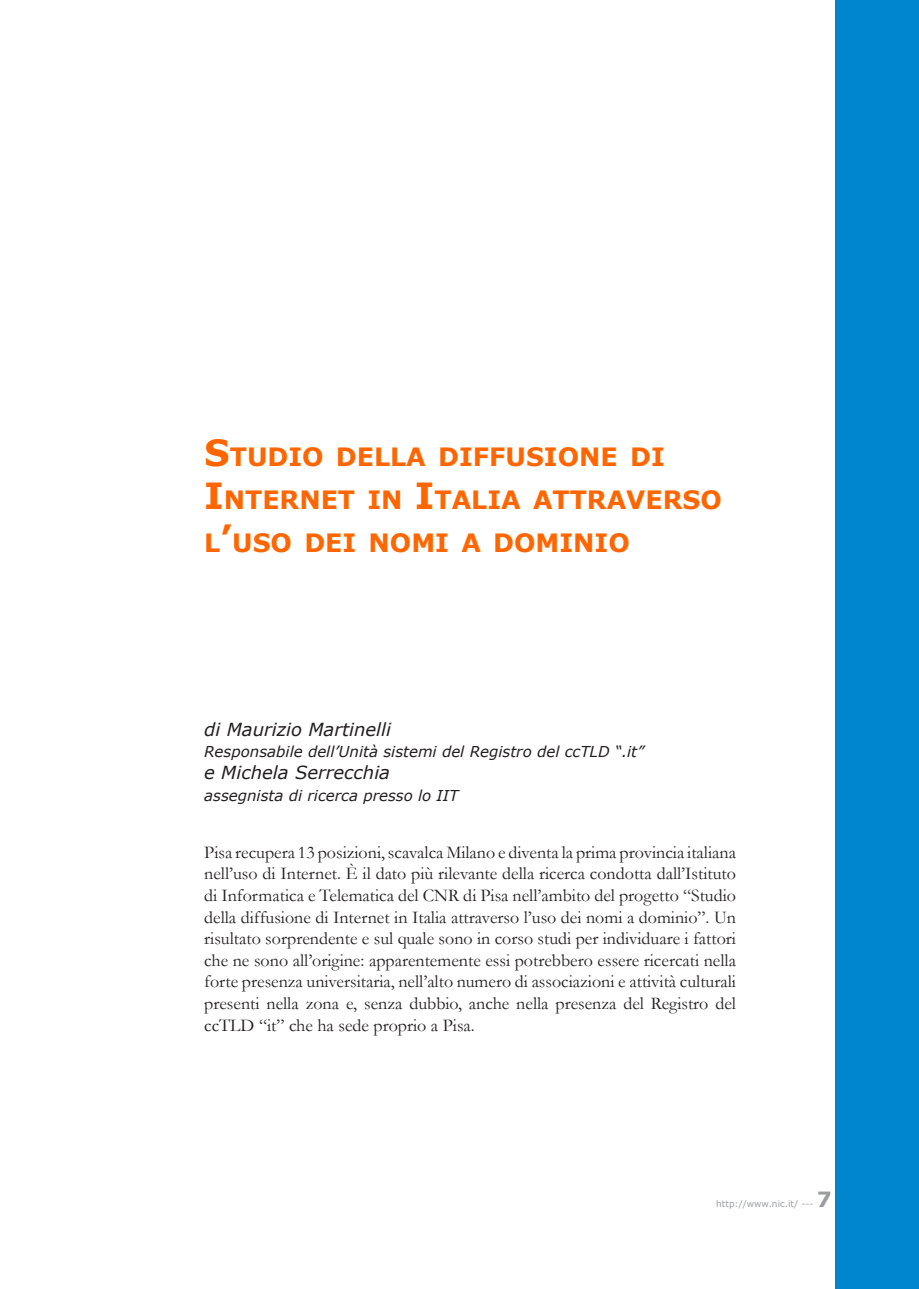
<style>
.page{position:relative;width:919px;height:1289px;background:#fff}
.page>*{position:absolute;margin:0;border:0;box-sizing:border-box;transform-origin:0 0}
.t1{font:700 25.2px/43.2px "Verdana";color:#f60}
.t2{font:700 21px "Verdana";color:#9b9da0}
.t3{font:18px/21.6px "Garamond";color:#231f20;text-align:justify}
.t4{font:italic 18px "Verdana";color:#231f20}
.t5{font:italic 15px "Verdana";color:#231f20}
.t6{font:9px "Verdana";color:#9b9da0}
.s1{font-size:36px}
</style>
<div class="page">
<div style="left:835px;top:0;width:83px;height:1288px;background:#0086cc"></div>
<h1 class="t1" style="left:204px;top:434px;width:519px"><span class="s1">S</span>TUDIO DELLA DIFFUSIONE DI<br><span class="s1">I</span>NTERNET IN <span class="s1">I</span>TALIA ATTRAVERSO<br>L<span class="s1">’</span>USO DEI NOMI A DOMINIO</h1>
<p class="t4" style="left:204px;top:717px;width:188px">di Maurizio Martinelli</p>
<p class="t5" style="left:204px;top:742px;width:441px">Responsabile dell’Unità sistemi del Registro del ccTLD “.it”</p>
<p class="t4" style="left:204px;top:761px;width:187px">e Michela Serrecchia</p>
<p class="t5" style="left:204px;top:785px;width:256px">assegnista di ricerca presso lo IIT</p>
<p class="t3" style="left:204px;top:840px;width:533px">Pisa recupera 13 posizioni, scavalca Milano e diventa la prima provincia italiana nell’uso di Internet. È il dato più rilevante della ricerca condotta dall’Istituto di Informatica e Telematica del CNR di Pisa nell’ambito del progetto “Studio della diffusione di Internet in Italia attraverso l’uso dei nomi a dominio”. Un risultato sorprendente e sul quale sono in corso studi per individuare i fattori che ne sono all’origine: apparentemente essi potrebbero essere ricercati nella forte presenza universitaria, nell’alto numero di associazioni e attività culturali presenti nella zona e, senza dubbio, anche nella presenza del Registro del ccTLD “it” che ha sede proprio a Pisa.</p>
<p class="t6" style="left:716px;top:1198px;width:99px">http://www.nic.it/ ---</p>
<p class="t2" style="left:816px;top:1186px;width:16px">7</p>
</div>
